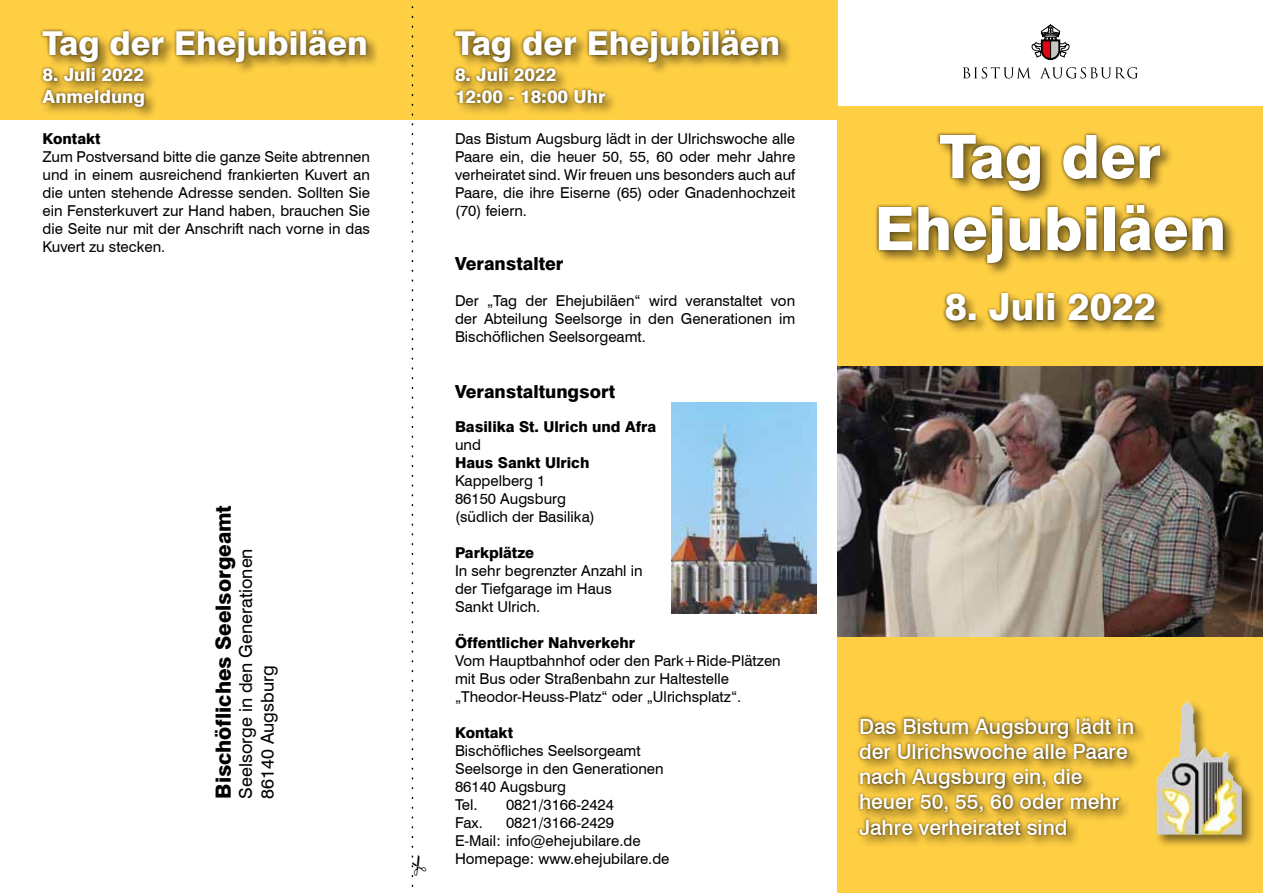
<style>
.page{position:relative;width:1263px;height:893px;background:#fff}
.page>*{position:absolute;margin:0;border:0;box-sizing:border-box;transform-origin:0 0}
.t1{font:800 60px/72px "Swiss 721 BT";color:#fff;text-align:center}
.t2{font:800 37.5px "Swiss 721 BT";color:#fff}
.t3{font:800 33px "Swiss 721 BT";color:#fff}
.t4{font:500 21px/25.2px "Swiss 721 BT";color:#fff}
.t5{font:800 21px "Swiss 721 BT";color:#000}
.t6{font:800 18px/21.6px "Swiss 721 BT";color:#fff}
.t7{font:18px/21.6px "Swiss 721 BT";color:#000}
.t8{font:800 18px "Swiss 721 BT";color:#000}
.t9{font:15px/18px "Swiss 721 BT";color:#000}
.t10{font:800 15px "Swiss 721 BT";color:#000}
</style>
<div class="page">
<div style="left:0;top:0;width:838px;height:119px;background:#fece43"></div>
<div style="left:838px;top:106px;width:425px;height:787px;background:#fece43"></div>
<img style="left:838px;top:367px;width:425px;height:270px">
<div style="left:858px;top:717px;width:289px;height:131px;background:#000;opacity:.5"></div>
<div style="left:856px;top:715px;width:281px;height:123px;background:#000;opacity:.7"></div>
<div style="left:453px;top:28px;width:339px;height:88px;background:#000;opacity:.5"></div>
<div style="left:452px;top:27px;width:330px;height:79px;background:#000;opacity:.7"></div>
<img style="left:672px;top:403px;width:144px;height:210px">
<div style="left:41px;top:28px;width:339px;height:92px;background:#000;opacity:.5"></div>
<div style="left:39px;top:27px;width:330px;height:82px;background:#000;opacity:.7"></div>
<div style="left:876px;top:133px;width:361px;height:202px;background:#000;opacity:.5"></div>
<div style="left:875px;top:132px;width:351px;height:192px;background:#000;opacity:.7"></div>
<div style="left:1154px;top:699px;width:102px;height:150px;background:#000;opacity:.5"></div>
<img style="left:1157px;top:699px;width:85px;height:136px">
<svg style="left:1031px;top:25px;width:39px;height:35px"></svg>
<svg style="left:963px;top:67px;width:68px;height:12px"></svg>
<svg style="left:1040px;top:67px;width:98px;height:12px"></svg>
<svg style="left:412px;top:6px;width:15px;height:881px"></svg>
<h3 class="t3" style="left:43px;top:23px;width:327px">Tag der Ehejubiläen</h3>
<p class="t6" style="left:43px;top:64px;width:104px">8. Juli 2022<br>Anmeldung</p>
<p class="t10" style="left:43px;top:129px;width:60px">Kontakt</p>
<p class="t9" style="left:43px;top:147px;width:329px;text-align:justify">Zum Postversand bitte die ganze Seite abtrennen und in einem ausreichend frankierten Kuvert an die unten stehende Adresse senden. Sollten Sie ein Fensterkuvert zur Hand haben, brauchen Sie die Seite nur mit der Anschrift nach vorne in das Kuvert zu stecken.</p>
<h3 class="t5" style="left:210px;top:799px;width:295px;rotate:-90deg">Bischöfliches Seelsorgeamt</h3>
<p class="t7" style="left:235px;top:799px;width:252px;rotate:-90deg">Seelsorge in den Generationen<br>86140 Augsburg</p>
<h3 class="t3" style="left:455px;top:23px;width:327px">Tag der Ehejubiläen</h3>
<p class="t6" style="left:455px;top:64px;width:152px">8. Juli 2022<br>12:00 - 18:00 Uhr</p>
<p class="t9" style="left:455px;top:129px;width:342px;text-align:justify">Das Bistum Augsburg lädt in der Ulrichswoche alle Paare ein, die heuer 50, 55, 60 oder mehr Jahre verheiratet sind. Wir freuen uns besonders auch auf Paare, die ihre Eiserne (65) oder Gnadenhochzeit (70) feiern.</p>
<p class="t8" style="left:455px;top:253px;width:110px">Veranstalter</p>
<p class="t9" style="left:455px;top:291px;width:342px;text-align:justify">Der „Tag der Ehejubiläen“ wird veranstaltet von der Abteilung Seelsorge in den Generationen im Bischöflichen Seelsorgeamt.</p>
<p class="t8" style="left:455px;top:381px;width:162px">Veranstaltungsort</p>
<p class="t10" style="left:455px;top:417px;width:203px">Basilika St. Ulrich und Afra</p>
<p class="t9" style="left:455px;top:435px;width:27px">und</p>
<p class="t10" style="left:455px;top:453px;width:136px">Haus Sankt Ulrich</p>
<p class="t9" style="left:455px;top:471px;width:141px">Kappelberg 1<br>86150 Augsburg (südlich der Basilika)</p>
<p class="t10" style="left:455px;top:543px;width:81px">Parkplätze</p>
<p class="t9" style="left:455px;top:561px;width:189px">In sehr begrenzter Anzahl in der Tiefgarage im Haus<br>Sankt Ulrich.</p>
<p class="t10" style="left:455px;top:633px;width:182px">Öffentlicher Nahverkehr</p>
<p class="t9" style="left:455px;top:651px;width:327px">Vom Hauptbahnhof oder den Park+Ride-Plätzen mit Bus oder Straßenbahn zur Haltestelle „Theodor-Heuss-Platz“ oder „Ulrichsplatz“.</p>
<p class="t10" style="left:455px;top:723px;width:60px">Kontakt</p>
<p class="t9" style="left:455px;top:741px;width:210px">Bischöfliches Seelsorgeamt<br>Seelsorge in den Generationen<br>86140 Augsburg<br>Tel.</p>
<p class="t9" style="left:506px;top:795px;width:110px">0821/3166-2424</p>
<p class="t9" style="left:455px;top:813px;width:216px;text-indent:51px">0821/3166-2429<br>E-Mail: info@ehejubilare.de<br>Homepage: www.ehejubilare.de</p>
<p class="t9" style="left:455px;top:813px;width:29px">Fax.</p>
<h1 class="t1" style="left:874px;top:120px;width:353px">Tag der<br>Ehejubiläen</h1>
<h2 class="t2" style="left:945px;top:284px;width:213px">8. Juli 2022</h2>
<h3 class="t4" style="left:859px;top:713px;width:277px">Das Bistum Augsburg lädt in der Ulrichswoche alle Paare nach Augsburg ein, die heuer 50, 55, 60 oder mehr<br>Jahre verheiratet sind</h3>
</div>
